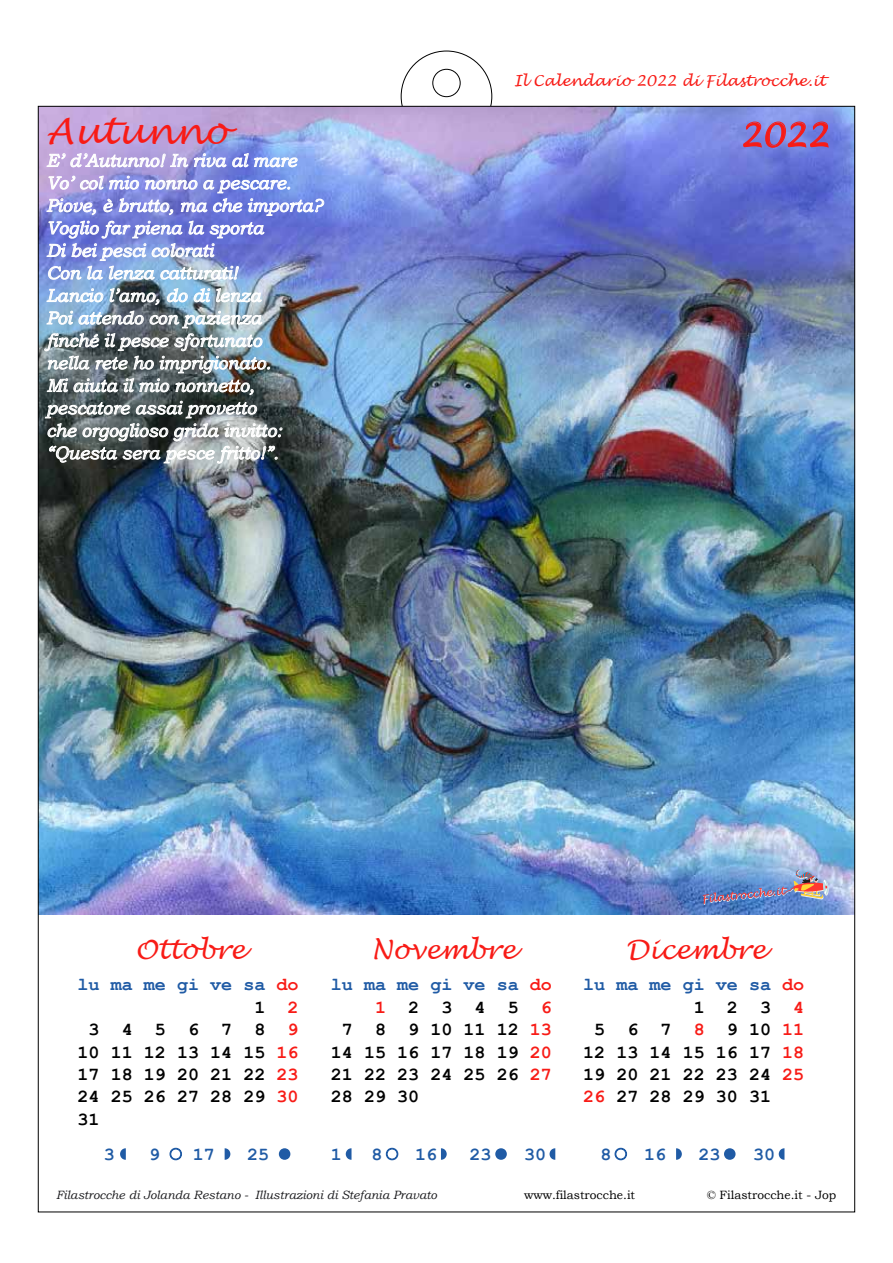
<style>
.page{position:relative;width:893px;height:1263px;background:#fff}
.page>*{position:absolute;margin:0;border:0;box-sizing:border-box;transform-origin:0 0}
.t1{font:italic 36px "Lucida Handwriting";color:#f81b16}
.t2{font:italic 33px "Lucida Handwriting";color:#f81b16}
.t3{font:italic 26.4px "Lucida Handwriting";color:#f81b16}
.t4{font:700 18.45px "Courier New";color:#000}
.t5{font:700 18.45px "Courier New";color:#205ba5}
.t6{font:700 18.45px "Courier New";color:#010101}
.t7{font:italic 18px/22.5px "Bookman Old Style";color:#fff}
.t8{font:italic 15px "Lucida Handwriting";color:#f81b16}
.t9{font:italic 12px "Bookman Old Style";color:#19191c}
.t10{font:12px "Bookman Old Style";color:#000}
.s1{color:#f81b16}
.s2{color:#010101}
</style>
<div class="page">
<div style="left:432px;top:69px;width:29px;height:28px;border:1px solid #000;border-radius:50%"></div>
<img style="left:40px;top:108px;width:813px;height:806px">
<img style="left:703px;top:869px;width:126px;height:36px">
<svg style="left:743px;top:122px;width:85px;height:26px;background:#9471b8"></svg>
<svg style="left:47px;top:150px;width:141px;height:18px;background:#c9bae4"></svg>
<svg style="left:194px;top:153px;width:104px;height:16px;background:#9fafeb"></svg>
<img style="left:47px;top:176px;width:277px;height:105px">
<svg style="left:47px;top:288px;width:56px;height:16px"></svg>
<svg style="left:110px;top:288px;width:49px;height:17px"></svg>
<svg style="left:167px;top:288px;width:21px;height:14px"></svg>
<svg style="left:194px;top:288px;width:16px;height:15px"></svg>
<svg style="left:216px;top:288px;width:46px;height:16px"></svg>
<img style="left:44px;top:311px;width:226px;height:84px">
<svg style="left:45px;top:401px;width:237px;height:63px;background:#7d8383"></svg>
<svg style="left:346px;top:1148px;width:5px;height:12px"></svg>
<svg style="left:495px;top:1148px;width:12px;height:12px"></svg>
<svg style="left:386px;top:1148px;width:12px;height:12px"></svg>
<svg style="left:441px;top:1148px;width:6px;height:12px"></svg>
<svg style="left:550px;top:1148px;width:5px;height:12px"></svg>
<svg style="left:279px;top:1148px;width:11px;height:12px"></svg>
<svg style="left:225px;top:1148px;width:5px;height:12px"></svg>
<svg style="left:120px;top:1148px;width:6px;height:12px"></svg>
<svg style="left:170px;top:1148px;width:12px;height:12px"></svg>
<svg style="left:724px;top:1148px;width:11px;height:12px"></svg>
<svg style="left:615px;top:1148px;width:12px;height:12px"></svg>
<svg style="left:676px;top:1148px;width:6px;height:12px"></svg>
<svg style="left:779px;top:1148px;width:5px;height:12px"></svg>
<p class="t8" style="left:514px;top:70px;width:313px">Il Calendario 2022 di Filastrocche.it</p>
<h1 class="t1" style="left:46px;top:107px;width:183px">Autunno</h1>
<h2 class="t2" style="left:740px;top:113px;width:91px">2022</h2>
<p class="t7" style="left:46px;top:149px;width:278px">E’ d’Autunno! In riva al mare<br>Vo’ col mio nonno a pescare.<br>Piove, è brutto, ma che importa?<br>Voglio far piena la sporta<br>Di bei pesci colorati<br>Con la lenza catturati!<br>Lancio l’amo, do di lenza<br>Poi attendo con pazienza<br>finché il pesce sfortunato<br>nella rete ho imprigionato.<br>Mi aiuta il mio nonnetto, pescatore assai provetto<br>che orgoglioso grida invitto: “Questa sera pesce fritto!”.</p>
<h3 class="t3" style="left:135px;top:931px;width:112px">Ottobre</h3>
<p class="t5" style="left:78px;top:975px;width:223px">lu ma me gi ve sa <span class="s1">do</span></p>
<p class="t6" style="left:254px;top:997px;width:46px">1 <span class="s1">2</span></p>
<p class="t4" style="left:89px;top:1020px;width:211px">3 4 5 6 7 8 <span class="s1">9</span></p>
<p class="t4" style="left:78px;top:1042px;width:223px">10 11 12 13 14 15 <span class="s1">16</span></p>
<p class="t4" style="left:78px;top:1064px;width:223px">17 18 19 20 21 22 <span class="s1">23</span></p>
<p class="t4" style="left:78px;top:1087px;width:223px">24 25 26 27 28 29 <span class="s1">30</span></p>
<p class="t4" style="left:78px;top:1109px;width:24px">31</p>
<h3 class="t3" style="left:371px;top:931px;width:146px">Novembre</h3>
<p class="t5" style="left:331px;top:975px;width:223px">lu ma me gi ve sa <span class="s1">do</span></p>
<p class="t4" style="left:375px;top:997px;width:178px"><span class="s1">1</span> <span class="s2">2</span> 3 4 5 <span class="s1">6</span></p>
<p class="t4" style="left:342px;top:1020px;width:211px">7 8 9 10 11 12 <span class="s1">13</span></p>
<p class="t6" style="left:331px;top:1042px;width:223px">14 15 16 17 18 19 <span class="s1">20</span></p>
<p class="t4" style="left:331px;top:1064px;width:223px">21 22 23 24 25 26 <span class="s1">27</span></p>
<p class="t4" style="left:331px;top:1087px;width:90px">28 29 30</p>
<h3 class="t3" style="left:626px;top:931px;width:142px">Dicembre</h3>
<p class="t5" style="left:583px;top:975px;width:223px">lu ma me gi ve sa <span class="s1">do</span></p>
<p class="t6" style="left:694px;top:997px;width:112px">1 2 3 <span class="s1">4</span></p>
<p class="t4" style="left:594px;top:1020px;width:211px">5 6 7 <span class="s1">8</span> 9 10 <span class="s1">11</span></p>
<p class="t4" style="left:583px;top:1042px;width:223px">12 13 14 15 16 17 <span class="s1">18</span></p>
<p class="t4" style="left:583px;top:1064px;width:223px">19 20 21 22 23 24 <span class="s1">25</span></p>
<p class="t4" style="left:583px;top:1087px;width:189px"><span class="s1">26</span> 27 28 29 30 31</p>
<p class="t5" style="left:104px;top:1144px;width:13px">3</p>
<p class="t5" style="left:149px;top:1144px;width:13px">9</p>
<p class="t5" style="left:193px;top:1144px;width:24px">17</p>
<p class="t5" style="left:247px;top:1144px;width:24px">25</p>
<p class="t5" style="left:331px;top:1144px;width:13px">1</p>
<p class="t5" style="left:372px;top:1144px;width:13px">8</p>
<p class="t5" style="left:415px;top:1144px;width:24px">16</p>
<p class="t5" style="left:470px;top:1144px;width:24px">23</p>
<p class="t5" style="left:524px;top:1144px;width:24px">30</p>
<p class="t5" style="left:601px;top:1144px;width:13px">8</p>
<p class="t5" style="left:644px;top:1144px;width:24px">16</p>
<p class="t5" style="left:699px;top:1144px;width:24px">23</p>
<p class="t5" style="left:753px;top:1144px;width:24px">30</p>
<p class="t9" style="left:56px;top:1187px;width:382px">Filastrocche di Jolanda Restano - Illustrazioni di Stefania Pravato</p>
<p class="t10" style="left:524px;top:1187px;width:113px">www.filastrocche.it</p>
<p class="t10" style="left:707px;top:1187px;width:131px">© Filastrocche.it - Jop</p>
</div>
